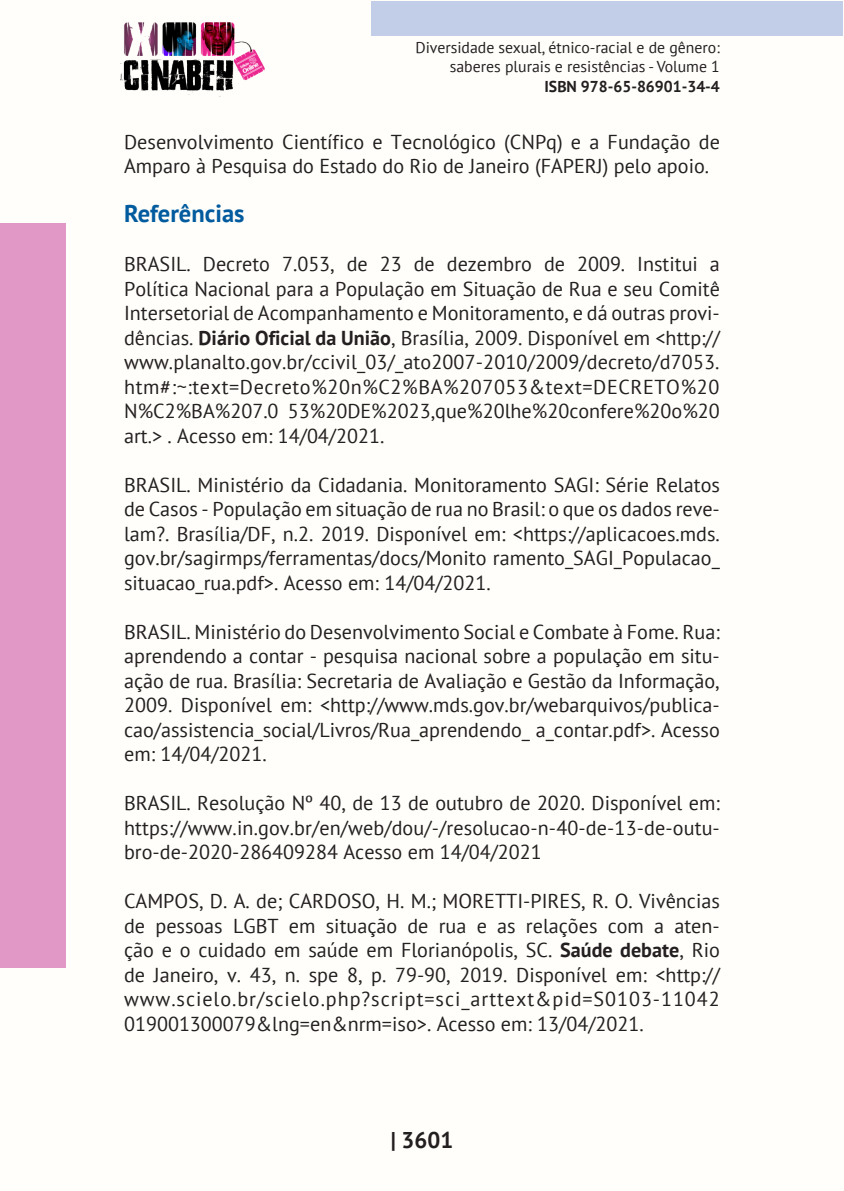
<style>
.page{position:relative;width:844px;height:1191px;background:#fff}
.page>*{position:absolute;margin:0;border:0;box-sizing:border-box;transform-origin:0 0}
._9_SUBTÍTULOS{font:700 24.5px "PT Sans";color:#015b9e}
.t1{font:700 22.75px "PT Sans";color:#231f20}
._11_REFERENCIAS{font:20.12px/24.5px "PT Sans";color:#231f20;text-align:justify}
._8_CORPO{font:20.12px/24.5px "PT Sans";color:#231f20}
.t2{font:15.75px/18.9px "PT Sans";color:#231f20;text-align:right}
.t3{font:700 15.75px "PT Sans";color:#231f20}
.s1{font-weight:700}
</style>
<div class="page">
<div style="left:0;top:0;width:843px;height:1191px;background:#fffefa"></div>
<div style="left:371px;top:1px;width:471px;height:35px;background:#c2cde7"></div>
<div style="left:0;top:223px;width:65px;height:744px;background:#e198c7"></div>
<img style="left:120px;top:22px;width:144px;height:75px">
<p class="t2" style="left:415px;top:38px;width:306px">Diversidade sexual, étnico-racial e de gênero: saberes plurais e resistências - Volume 1</p>
<p class="t3" style="left:544px;top:76px;width:177px">ISBN 978-65-86901-34-4</p>
<p class="_8_CORPO" style="left:124px;top:129px;width:597px">Desenvolvimento Científico e Tecnológico (CNPq) e a Fundação de<br>Amparo à Pesquisa do Estado do Rio de Janeiro (FAPERJ) pelo apoio.</p>
<p class="_9_SUBTÍTULOS" style="left:124px;top:197px;width:122px">Referências</p>
<p class="_11_REFERENCIAS" style="left:124px;top:251px;width:597px">BRASIL. Decreto 7.053, de 23 de dezembro de 2009. Institui a Política Nacional para a População em Situação de Rua e seu Comitê Intersetorial de Acompanhamento e Monitoramento, e dá outras provi&shy;dências. <span class="s1">Diário Oficial da União</span>, Brasília, 2009. Disponível em &lt;http:// www.planalto.gov.br/ccivil_03/_ato2007-2010/2009/decreto/d7053. htm#:~:text=Decreto%20n%C2%BA%207053&amp;text=DECRETO%20<br>N%C2%BA%207.0 53%20DE%2023,que%20lhe%20confere%20o%20 art.&gt; . Acesso em: 14/04/2021.</p>
<p class="_11_REFERENCIAS" style="left:124px;top:472px;width:597px">BRASIL. Ministério da Cidadania. Monitoramento SAGI: Série Relatos de Casos - População em situação de rua no Brasil: o que os dados reve&shy;lam?. Brasília/DF, n.2. 2019. Disponível em: &lt;https://aplicacoes.mds. gov.br/sagirmps/ferramentas/docs/Monito ramento_SAGI_Populacao_ situacao_rua.pdf&gt;. Acesso em: 14/04/2021.</p>
<p class="_11_REFERENCIAS" style="left:124px;top:619px;width:597px">BRASIL. Ministério do Desenvolvimento Social e Combate à Fome. Rua: aprendendo a contar - pesquisa nacional sobre a população em situ&shy;ação de rua. Brasília: Secretaria de Avaliação e Gestão da Informação, 2009. Disponível em: &lt;http://www.mds.gov.br/webarquivos/publica&shy;cao/assistencia_social/Livros/Rua_aprendendo_ a_contar.pdf&gt;. Acesso em: 14/04/2021.</p>
<p class="_11_REFERENCIAS" style="left:124px;top:790px;width:597px">BRASIL. Resolução Nº 40, de 13 de outubro de 2020. Disponível em: https://www.in.gov.br/en/web/dou/-/resolucao-n-40-de-13-de-outu&shy;bro-de-2020-286409284 Acesso em 14/04/2021</p>
<p class="_11_REFERENCIAS" style="left:124px;top:888px;width:597px">CAMPOS, D. A. de; CARDOSO, H. M.; MORETTI-PIRES, R. O. Vivências de pessoas LGBT em situação de rua e as relações com a aten&shy;ção e o cuidado em saúde em Florianópolis, SC. <span class="s1">Saúde debate</span>, Rio de Janeiro, v. 43, n. spe 8, p. 79-90, 2019. Disponível em: &lt;http:// www.scielo.br/scielo.php?script=sci_arttext&amp;pid=S0103-11042<br>019001300079&amp;lng=en&amp;nrm=iso&gt;. Acesso em: 13/04/2021.</p>
<p class="t1" style="left:390px;top:1125px;width:64px">| 3601</p>
</div>
